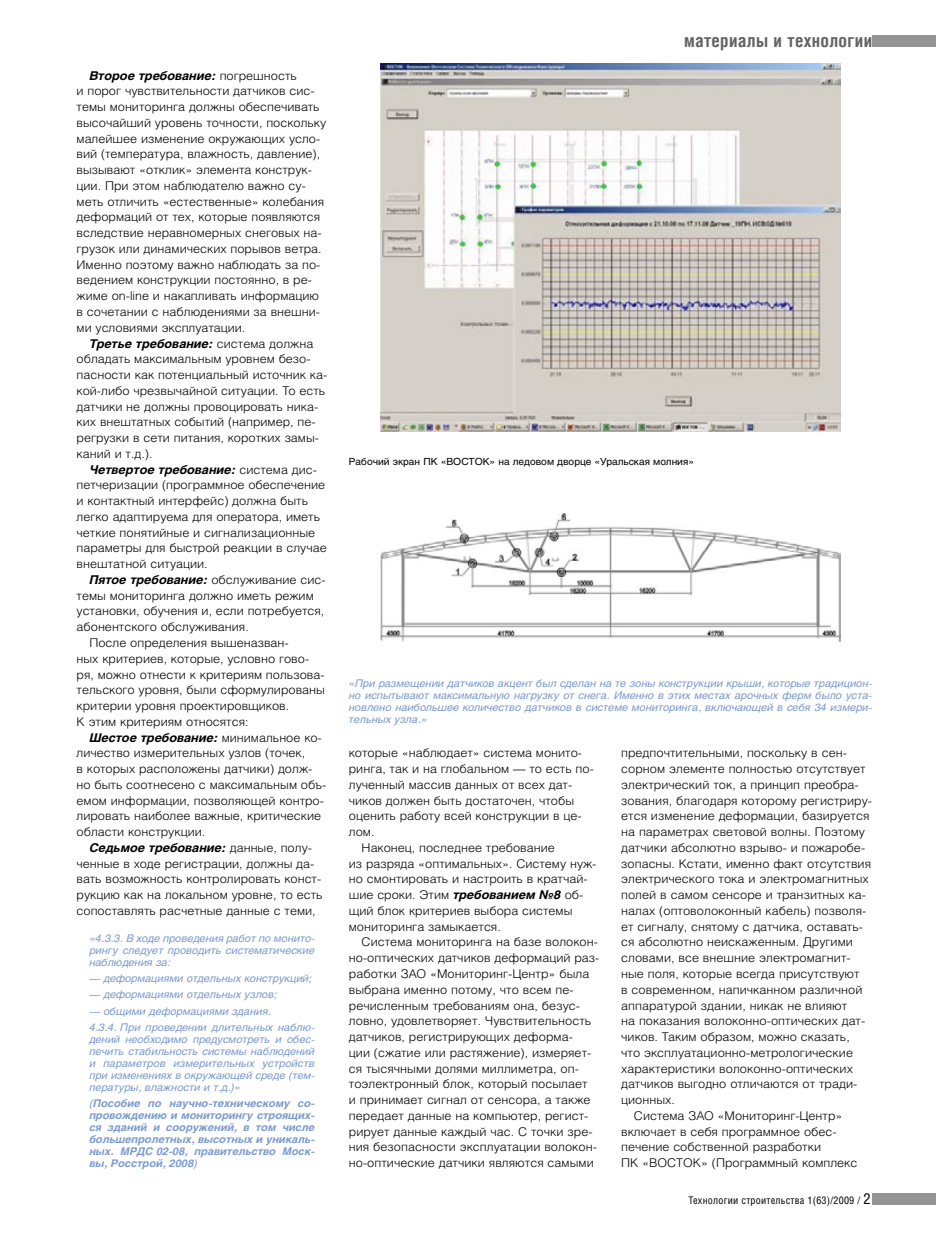
<style>
.page{position:relative;width:936px;height:1234px;background:#fff}
.page>*{position:absolute;margin:0;border:0;box-sizing:border-box;transform-origin:0 0}
.Рубрика{font:700 18px "Helios Cond";letter-spacing:.02em;color:#636363}
.Текст{font:300 12px/15.8px "Helios";color:#000;scale:1.04 1}
.Текст_-_врезка{font:italic 10.5px/12px "Helios";color:#7c9bd0;text-align:justify;scale:1.04 1}
.Текст_-_врезка-2{font:italic 700 10.5px/12px "Helios";color:#7c9bd0;text-align:justify;scale:1.04 1}
.t1{font:10.5px "Helios Cond";letter-spacing:.02em;color:#000}
.Иллюстрация_-_подпис{font:9.75px "Helios";color:#000;scale:1.04 1}
.s1{font-weight:700;font-style:italic}
.s2{font-weight:400}
.s3{font-size:15px}
</style>
<div class="page">
<div style="left:872px;top:1192px;width:63px;height:11px;background:#949494"></div>
<div style="left:872px;top:36px;width:63px;height:11px;background:#949494"></div>
<img style="left:381px;top:514px;width:459px;height:127px">
<img style="left:381px;top:64px;width:459px;height:367px">
<p class="Текст" style="left:77px;top:67px;width:242px;text-indent:13px"><span class="s1">Второе требование:</span> погрешность<br>и порог чувствительности датчиков сис&shy;темы мониторинга должны обеспечивать высочайший уровень точности, поскольку малейшее изменение окружающих усло&shy;вий (температура, влажность, давление), вызывают «отклик» элемента конструк&shy;ции. При этом наблюдателю важно су&shy;меть отличить «естественные» колебания деформаций от тех, которые появляются вследствие неравномерных снеговых на&shy;грузок или динамических порывов ветра.<br>Именно поэтому важно наблюдать за по&shy;ведением конструкции постоянно, в ре&shy;жиме on‑line и накапливать информацию в сочетании с наблюдениями за внешни&shy;ми условиями эксплуатации.</p>
<p class="Текст" style="left:77px;top:335px;width:242px;text-indent:13px"><span class="s1">Третье требование:</span> система должна обладать максимальным уровнем безо&shy;пасности как потенциальный источник ка&shy;кой-либо чрезвычайной ситуации. То есть датчики не должны провоцировать ника&shy;ких внештатных событий (например, пе&shy;регрузки в сети питания, коротких замы&shy;каний и т.д.).</p>
<p class="Текст" style="left:77px;top:461px;width:242px;text-indent:13px"><span class="s1">Четвертое требование:</span> система дис&shy;петчеризации (программное обеспечение и контактный интерфейс) должна быть легко адаптируема для оператора, иметь четкие понятийные и сигнализационные параметры для быстрой реакции в случае внештатной ситуации.</p>
<p class="Текст" style="left:77px;top:571px;width:241px;text-indent:13px"><span class="s1">Пятое требование:</span> обслуживание сис&shy;темы мониторинга должно иметь режим установки, обучения и, если потребуется, абонентского обслуживания.</p>
<p class="Текст" style="left:77px;top:634px;width:240px;text-indent:13px">После определения вышеназван-<br>ных критериев, которые, условно гово&shy;ря, можно отнести к критериям пользова&shy;тельского уровня, были сформулированы критерии уровня проектировщиков.<br>К этим критериям относятся:</p>
<p class="Текст" style="left:77px;top:729px;width:241px;text-indent:13px"><span class="s1">Шестое требование:</span> минимальное ко&shy;личество измерительных узлов (точек,<br>в которых расположены датчики) долж&shy;но быть соотнесено с максимальным объ&shy;емом информации, позволяющей контро&shy;лировать наиболее важные, критические области конструкции.</p>
<p class="Текст" style="left:77px;top:839px;width:238px;text-indent:13px"><span class="s1">Седьмое требование:</span> данные, полу&shy;ченные в ходе регистрации, должны да&shy;вать возможность контролировать конст&shy;рукцию как на локальном уровне, то есть сопоставлять расчетные данные с теми,</p>
<p class="Текст_-_врезка" style="left:89px;top:931px;width:218px">«4.3.3. В ходе проведения работ по монито&shy;рингу следует проводить систематические наблюдения за:</p>
<p class="Текст_-_врезка" style="left:89px;top:971px;width:215px">— деформациями отдельных конструкций;</p>
<p class="Текст_-_врезка" style="left:89px;top:988px;width:182px">— деформациями отдельных узлов;</p>
<p class="Текст_-_врезка" style="left:89px;top:1004px;width:176px">— общими деформациями здания.</p>
<p class="Текст_-_врезка" style="left:89px;top:1020px;width:218px">4.3.4. При проведении длительных наблю&shy;дений необходимо предусмотреть и обес&shy;печить стабильность системы наблюдений и параметров измерительных устройств при изменениях в окружающей среде (тем&shy;пературы, влажности и т.д.)»</p>
<p class="Текст_-_врезка-2" style="left:89px;top:1097px;width:218px"><span class="s2">(</span>Пособие по научно-техническому со&shy;провождению и мониторингу строящих&shy;ся зданий и сооружений, в том числе большепролетных, высотных и уникаль&shy;ных. МРДС 02‑08, правительство Моск&shy;вы, Росстрой, 2008<span class="s2">)</span></p>
<p class="Рубрика" style="left:684px;top:30px;width:190px">материалы и технологии</p>
<p class="Иллюстрация_-_подпис" style="left:349px;top:456px;width:333px">Рабочий экран ПК «ВОСТОК» на ледовом дворце «Уральская молния»</p>
<p class="Текст_-_врезка" style="left:349px;top:676px;width:504px">«При размещении датчиков акцент был сделан на те зоны конструкции крыши, которые традицион&shy;но испытывают максимальную нагрузку от снега. Именно в этих местах арочных ферм было уста&shy;новлено наибольшее количество датчиков в системе мониторинга, включающей в себя 34 измери&shy;тельных узла.»</p>
<p class="Текст" style="left:349px;top:744px;width:237px">которые «наблюдает» система монито&shy;ринга, так и на глобальном — то есть по&shy;лученный массив данных от всех дат&shy;чиков должен быть достаточен, чтобы оценить работу всей конструкции в це&shy;лом.</p>
<p class="Текст" style="left:349px;top:839px;width:239px;text-indent:13px">Наконец, последнее требование<br>из разряда «оптимальных». Систему нуж&shy;но смонтировать и настроить в кратчай&shy;шие сроки. Этим <span class="s1">требованием №8</span> об&shy;щий блок критериев выбора системы мониторинга замыкается.</p>
<p class="Текст" style="left:349px;top:933px;width:242px;text-indent:13px">Система мониторинга на базе волокон&shy;но-оптических датчиков деформаций раз&shy;работки ЗАО «Мониторинг-Центр» была выбрана именно потому, что всем пе&shy;речисленным требованиям она, безус&shy;ловно, удовлетворяет. Чувствительность датчиков, регистрирующих деформа-<br>ции (сжатие или растяжение), измеряет&shy;ся тысячными долями миллиметра, оп&shy;тоэлектронный блок, который посылает<br>и принимает сигнал от сенсора, а также передает данные на компьютер, регист&shy;рирует данные каждый час. С точки зре&shy;ния безопасности эксплуатации волокон&shy;но-оптические датчики являются самыми</p>
<p class="Текст" style="left:621px;top:744px;width:243px">предпочтительными, поскольку в сен&shy;сорном элементе полностью отсутствует электрический ток, а принцип преобра&shy;зования, благодаря которому регистриру&shy;ется изменение деформации, базируется на параметрах световой волны. Поэтому датчики абсолютно взрыво- и пожаробе&shy;зопасны. Кстати, именно факт отсутствия электрического тока и электромагнитных полей в самом сенсоре и транзитных ка&shy;налах (оптоволоконный кабель) позволя&shy;ет сигналу, снятому с датчика, оставать&shy;ся абсолютно неискаженным. Другими словами, все внешние электромагнит&shy;ные поля, которые всегда присутствуют<br>в современном, напичканном различной аппаратурой здании, никак не влияют<br>на показания волоконно-оптических дат&shy;чиков. Таким образом, можно сказать,<br>что эксплуатационно-метрологические характеристики волоконно-оптических датчиков выгодно отличаются от тради&shy;ционных.</p>
<p class="Текст" style="left:621px;top:1107px;width:229px;text-indent:13px">Система ЗАО «Мониторинг-Центр» включает в себя программное обес&shy;печение собственной разработки<br>ПК «ВОСТОК» (Программный комплекс</p>
<p class="t1" style="left:688px;top:1193px;width:184px">Технологии строительства 1(63)/2009 / <span class="s3">2</span></p>
</div>
